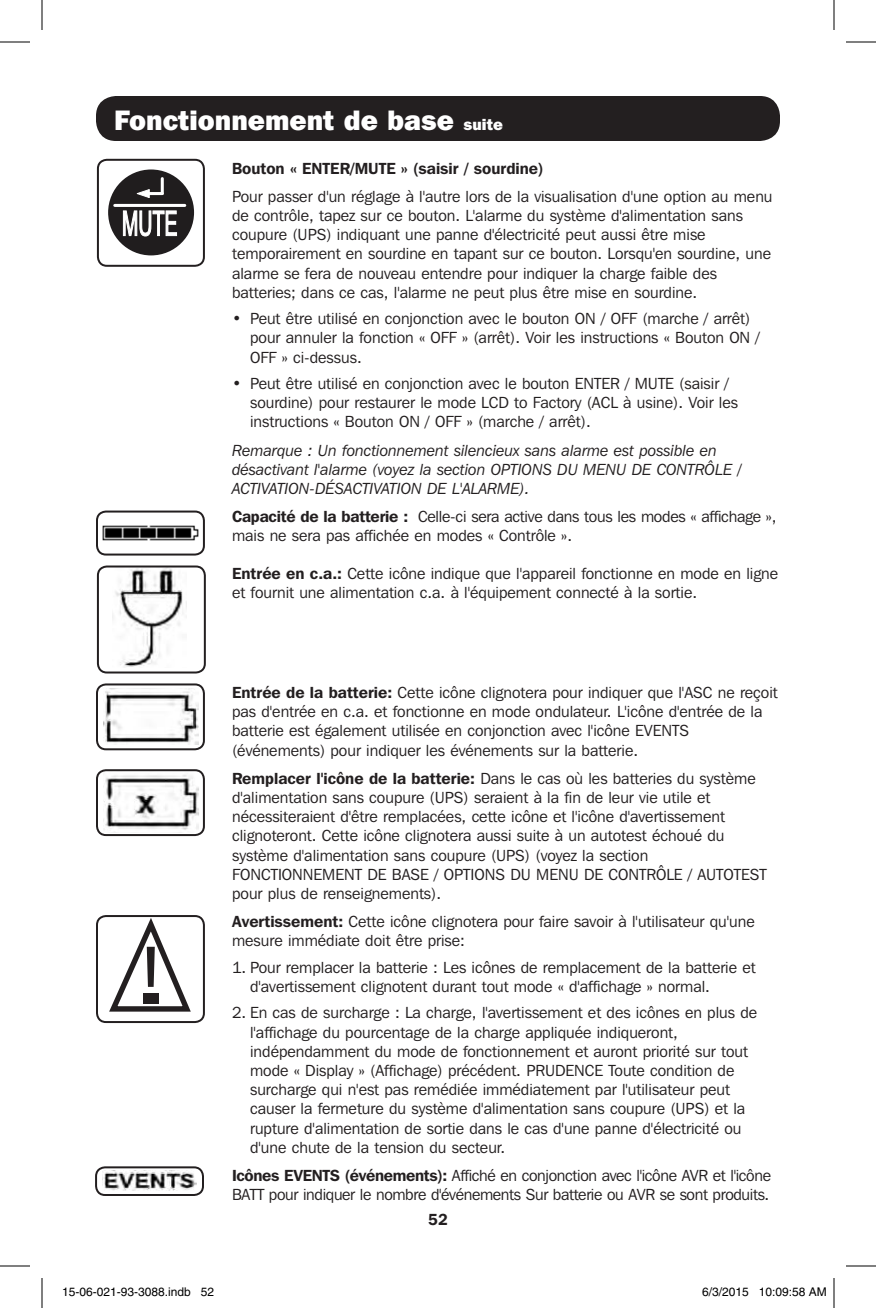
<style>
.page{position:relative;width:876px;height:1308px;background:#fff}
.page>*{position:absolute;margin:0;border:0;box-sizing:border-box;transform-origin:0 0}
.t1{font:800 28px "Franklin Gothic IT Cby BT";color:#fff}
.t2{font:16px/19.2px "Franklin Gothic IT Cby BT";color:#231f20}
.t3{font:italic 16px/19.2px "Franklin Gothic IT Cby BT";color:#231f20}
.t4{font:16px/19.2px "Franklin Gothic IT Cby BT";letter-spacing:-.02em;color:#231f20}
.t5{font:600 16px "Franklin Gothic IT Cby BT";color:#231f20}
.t6{font:12px "Helvetica";color:#000}
.s1{font-size:16px}
.s2{font-weight:600}
</style>
<div class="page">
<img style="left:102px;top:525px;width:97px;height:16px">
<div style="left:96px;top:511px;width:109px;height:45px;border:2px solid #231f20;border-radius:9px"></div>
<img style="left:115px;top:569px;width:68px;height:98px">
<div style="left:97px;top:566px;width:109px;height:108px;border:2px solid #231f20;border-radius:9px"></div>
<img style="left:103px;top:688px;width:96px;height:57px">
<div style="left:96px;top:683px;width:109px;height:67px;border:2px solid #231f20;border-radius:9px"></div>
<img style="left:103px;top:775px;width:96px;height:58px">
<div style="left:96px;top:769px;width:109px;height:67px;border:2px solid #231f20;border-radius:9px"></div>
<svg style="left:109px;top:918px;width:82px;height:94px"></svg>
<div style="left:143px;top:994px;width:16px;height:10px;background:#231f20"></div>
<div style="left:96px;top:915px;width:109px;height:108px;border:2px solid #231f20;border-radius:9px"></div>
<img style="left:102px;top:1170px;width:95px;height:21px">
<div style="left:95px;top:1166px;width:109px;height:30px;border:2px solid #231f20;border-radius:9px"></div>
<div style="left:108px;top:169px;width:86px;height:86px;background:#201d1e;border-radius:50%"></div>
<svg style="left:122px;top:210px;width:56px;height:27px"></svg>
<hr style="left:115px;top:204px;width:70px;height:3px;background:#fff">
<hr style="left:148px;top:192px;width:14px;height:3px;background:#fff">
<svg style="left:136px;top:189px;width:14px;height:9px"></svg>
<hr style="left:161px;top:179px;width:3px;height:15px;background:#fff">
<div style="left:97px;top:159px;width:108px;height:108px;border:2px solid #231f20;border-radius:9px"></div>
<div style="left:96px;top:96px;width:684px;height:45px;background:#231f20;border-radius:20px"></div>
<hr style="left:0;top:42px;width:30px;height:1px;background:#000">
<hr style="left:846px;top:42px;width:30px;height:1px;background:#000">
<hr style="left:0;top:1266px;width:30px;height:1px;background:#000">
<hr style="left:846px;top:1266px;width:30px;height:1px;background:#000">
<hr style="left:42px;top:0;width:1px;height:30px;background:#000">
<hr style="left:42px;top:1278px;width:1px;height:30px;background:#000">
<hr style="left:834px;top:0;width:1px;height:30px;background:#000">
<hr style="left:834px;top:1278px;width:1px;height:30px;background:#000">
<h1 class="t1" style="left:114px;top:102px;width:391px">Fonctionnement de base <span class="s1">suite</span></h1>
<p class="t5" style="left:232px;top:158px;width:313px">Bouton « ENTER/MUTE » (saisir / sourdine)</p>
<p class="t2" style="left:232px;top:186px;width:542px">Pour passer d'un réglage à l'autre lors de la visualisation d'une option au menu de contrôle, tapez sur ce bouton. L'alarme du système d'alimentation sans coupure (UPS) indiquant une panne d'électricité peut aussi être mise temporairement en sourdine en tapant sur ce bouton. Lorsqu'en sourdine, une alarme se fera de nouveau entendre pour indiquer la charge faible des batteries; dans ce cas, l'alarme ne peut plus être mise en sourdine.</p>
<p class="t2" style="left:250px;top:309px;width:511px;text-indent:-18px">• Peut être utilisé en conjonction avec le bouton ON / OFF (marche / arrêt) pour annuler la fonction « OFF » (arrêt). Voir les instructions « Bouton ON /<br>OFF » ci-dessus.</p>
<p class="t2" style="left:250px;top:374px;width:490px;text-indent:-18px">• Peut être utilisé en conjonction avec le bouton ENTER / MUTE (saisir / sourdine) pour restaurer le mode LCD to Factory (ACL à usine). Voir les instructions « Bouton ON / OFF » (marche / arrêt).</p>
<p class="t3" style="left:232px;top:440px;width:511px">Remarque : Un fonctionnement silencieux sans alarme est possible en désactivant l'alarme (voyez la section OPTIONS DU MENU DE CONTRÔLE /<br>ACTIVATION-DÉSACTIVATION DE L'ALARME).</p>
<p class="t2" style="left:232px;top:507px;width:546px"><span class="s2">Capacité de la batterie :</span> Celle-ci sera active dans tous les modes « affichage », mais ne sera pas affichée en modes « Contrôle ».</p>
<p class="t2" style="left:232px;top:563px;width:548px"><span class="s2">Entrée en c.a.:</span> Cette icône indique que l'appareil fonctionne en mode en ligne et fournit une alimentation c.a. à l'équipement connecté à la sortie.</p>
<p class="t2" style="left:232px;top:683px;width:547px"><span class="s2">Entrée de la batterie:</span> Cette icône clignotera pour indiquer que l'ASC ne reçoit pas d'entrée en c.a. et fonctionne en mode ondulateur. L'icône d'entrée de la batterie est également utilisée en conjonction avec l'icône EVENTS (événements) pour indiquer les événements sur la batterie.</p>
<p class="t2" style="left:232px;top:768px;width:536px"><span class="s2">Remplacer l'icône de la batterie:</span> Dans le cas où les batteries du système d'alimentation sans coupure (UPS) seraient à la fin de leur vie utile et nécessiteraient d'être remplacées, cette icône et l'icône d'avertissement clignoteront. Cette icône clignotera aussi suite à un autotest échoué du système d'alimentation sans coupure (UPS) (voyez la section FONCTIONNEMENT DE BASE / OPTIONS DU MENU DE CONTRÔLE / AUTOTEST pour plus de renseignements).</p>
<p class="t2" style="left:232px;top:912px;width:524px"><span class="s2">Avertissement:</span> Cette icône clignotera pour faire savoir à l'utilisateur qu'une mesure immédiate doit être prise:</p>
<p class="t2" style="left:250px;top:957px;width:507px;text-indent:-18px">1. Pour remplacer la batterie : Les icônes de remplacement de la batterie et d'avertissement clignotent durant tout mode « d'affichage » normal.</p>
<p class="t2" style="left:250px;top:1003px;width:509px;text-indent:-18px">2. En cas de surcharge : La charge, l'avertissement et des icônes en plus de l'affichage du pourcentage de la charge appliquée indiqueront, indépendamment du mode de fonctionnement et auront priorité sur tout mode « Display » (Affichage) précédent. PRUDENCE Toute condition de surcharge qui n'est pas remédiée immédiatement par l'utilisateur peut causer la fermeture du système d'alimentation sans coupure (UPS) et la rupture d'alimentation de sortie dans le cas d'une panne d'électricité ou d'une chute de la tension du secteur.</p>
<p class="t4" style="left:232px;top:1166px;width:540px"><span class="s2">Icônes EVENTS (événements):</span> Affiché en conjonction avec l'icône AVR et l'icône<br>BATT pour indiquer le nombre d'événements Sur batterie ou AVR se sont produits.</p>
<p class="t5" style="left:428px;top:1209px;width:21px">52</p>
<p class="t6" style="left:62px;top:1285px;width:154px">15-06-021-93-3088.indb 52</p>
<p class="t6" style="left:702px;top:1285px;width:126px">6/3/2015 10:09:58 AM</p>
</div>
